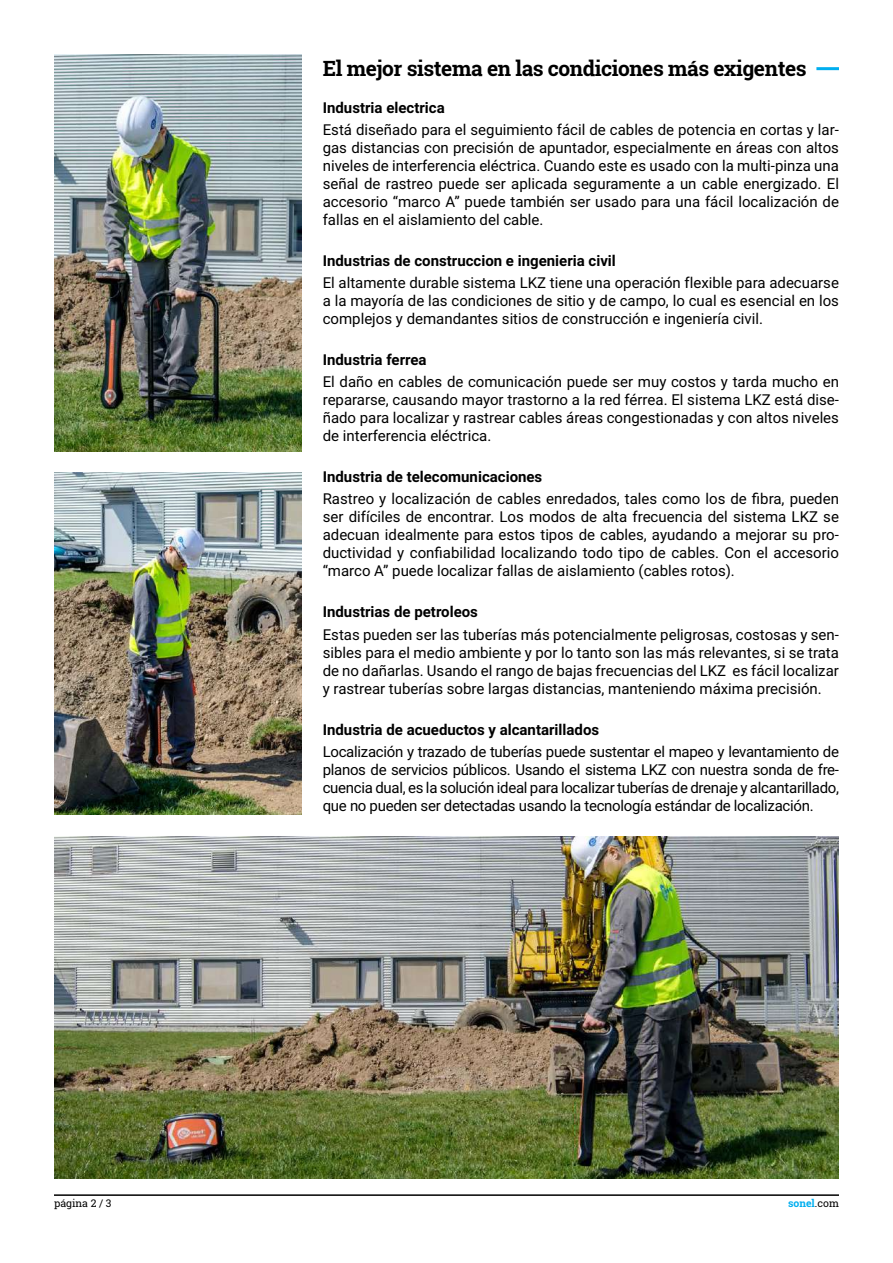
<style>
.page{position:relative;width:893px;height:1263px;background:#fff}
.page>*{position:absolute;margin:0;border:0;box-sizing:border-box;transform-origin:0 0}
.t1{font:700 21px "Roboto Slab";letter-spacing:-.02em;color:#000}
.t2{font:15px/18px "Roboto";color:#000;text-align:justify}
.t3{font:700 15px "Roboto";color:#000}
.t4{font:10.5px "Roboto Slab";color:#000}
.t5{font:700 10.5px "Roboto Slab";color:#00aeef}
.s1{font-weight:400;color:#000}
</style>
<div class="page">
<hr style="left:54px;top:1194px;width:785px;height:2px;background:#000">
<img style="left:54px;top:54px;width:247px;height:397px">
<img style="left:54px;top:472px;width:247px;height:342px">
<img style="left:54px;top:837px;width:785px;height:342px">
<hr style="left:816px;top:67px;width:23px;height:3px;background:#00aeef">
<h1 class="t1" style="left:323px;top:54px;width:485px">El mejor sistema en las condiciones más exigentes</h1>
<p class="t3" style="left:323px;top:97px;width:124px">Industria electrica</p>
<p class="t2" style="left:323px;top:120px;width:518px">Está diseñado para el seguimiento fácil de cables de potencia en cortas y lar&shy;gas distancias con precisión de apuntador, especialmente en áreas con altos niveles de interferencia eléctrica. Cuando este es usado con la multi-pinza una señal de rastreo puede ser aplicada seguramente a un cable energizado. El accesorio “marco A” puede también ser usado para una fácil localización de fallas en el aislamiento del cable.</p>
<p class="t3" style="left:323px;top:250px;width:295px">Industrias de construccion e ingenieria civil</p>
<p class="t2" style="left:323px;top:273px;width:518px">El altamente durable sistema LKZ tiene una operación flexible para adecuarse a la mayoría de las condiciones de sitio y de campo, lo cual es esencial en los complejos y demandantes sitios de construcción e ingeniería civil.</p>
<p class="t3" style="left:323px;top:349px;width:105px">Industria ferrea</p>
<p class="t2" style="left:323px;top:372px;width:518px">El daño en cables de comunicación puede ser muy costos y tarda mucho en repararse, causando mayor trastorno a la red férrea. El sistema LKZ está dise&shy;ñado para localizar y rastrear cables áreas congestionadas y con altos niveles de interferencia eléctrica.</p>
<p class="t3" style="left:323px;top:466px;width:221px">Industria de telecomunicaciones</p>
<p class="t2" style="left:323px;top:489px;width:518px">Rastreo y localización de cables enredados, tales como los de fibra, pueden ser difíciles de encontrar. Los modos de alta frecuencia del sistema LKZ se adecuan idealmente para estos tipos de cables, ayudando a mejorar su pro&shy;ductividad y confiabilidad localizando todo tipo de cables. Con el accesorio “marco A” puede localizar fallas de aislamiento (cables rotos).</p>
<p class="t3" style="left:323px;top:601px;width:157px">Industrias de petroleos</p>
<p class="t2" style="left:323px;top:625px;width:518px">Estas pueden ser las tuberías más potencialmente peligrosas, costosas y sen&shy;sibles para el medio ambiente y por lo tanto son las más relevantes, si se trata de no dañarlas. Usando el rango de bajas frecuencias del LKZ es fácil localizar y rastrear tuberías sobre largas distancias, manteniendo máxima precisión.</p>
<p class="t3" style="left:323px;top:719px;width:278px">Industria de acueductos y alcantarillados</p>
<p class="t2" style="left:323px;top:742px;width:518px">Localización y trazado de tuberías puede sustentar el mapeo y levantamiento de planos de servicios públicos. Usando el sistema LKZ con nuestra sonda de fre&shy;cuencia dual, es la solución ideal para localizar tuberías de drenaje y alcantarillado, que no pueden ser detectadas usando la tecnología estándar de localización.</p>
<p class="t4" style="left:54px;top:1196px;width:59px">página 2 / 3</p>
<p class="t5" style="left:788px;top:1196px;width:52px">sonel<span class="s1">.com</span></p>
</div>
